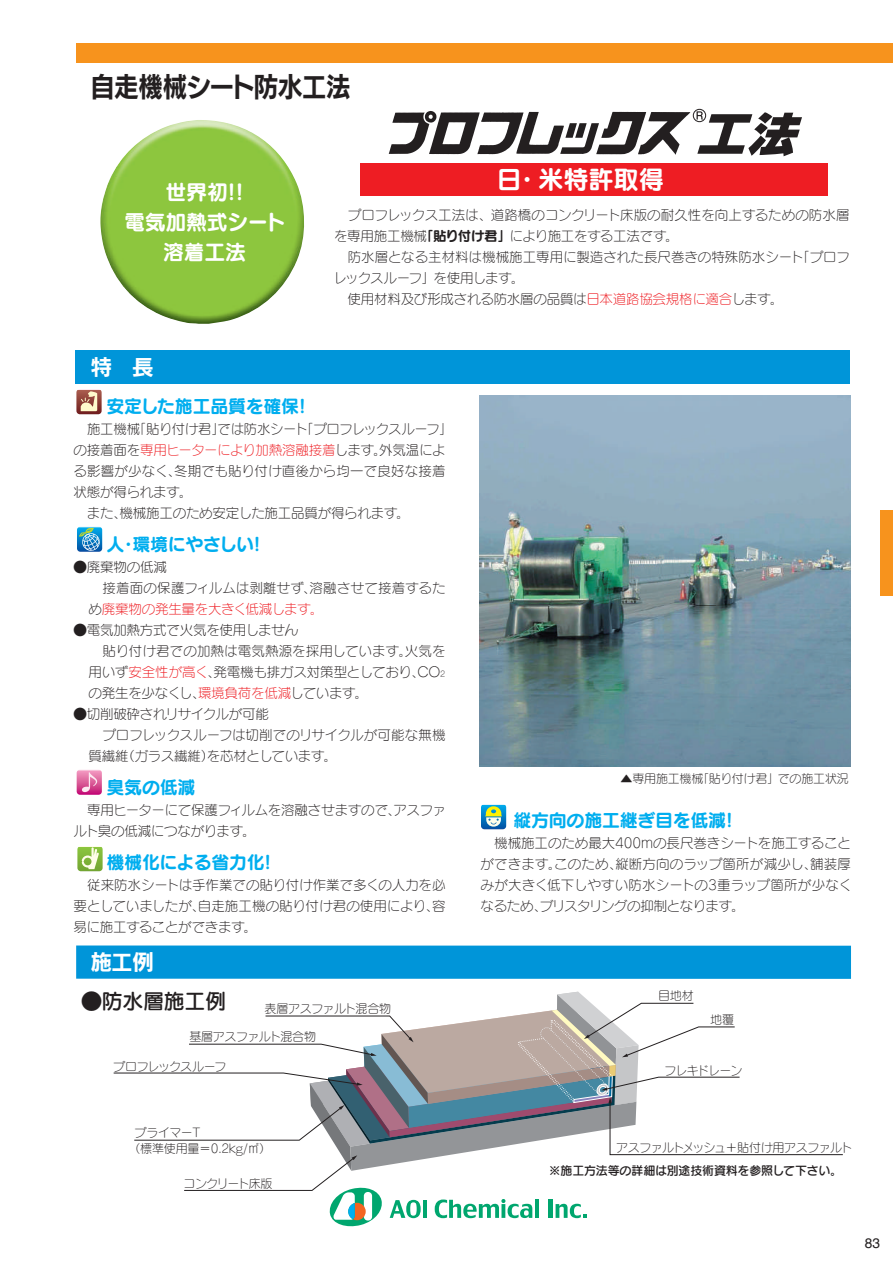
<style>
.page{position:relative;width:893px;height:1263px;background:#fff}
.page>*{position:absolute;margin:0;border:0;box-sizing:border-box;transform-origin:0 0}
.t1{font:27px "New Rodin Pro B";letter-spacing:-.015em;color:#231f20;scale:.9 1}
.t2{font:25.5px "Seurat Pro B";letter-spacing:-.015em;color:#fff}
.t3{font:21px/30px "Seurat Pro B";letter-spacing:-.015em;color:#fff;text-align:center}
.t4{font:21px "Seurat Pro DB";letter-spacing:-.015em;color:#231f20}
.t5{font:21px "New Rodin Pro B";color:#fff}
.t6{font:18px "Seurat Pro B";letter-spacing:-.015em;color:#00aeef}
.t7{font:13.8px "Helvetica";color:#231f20}
.t8{font:13.5px/21px "Seurat Pro L";letter-spacing:-.015em;color:#231f20}
.t9{font:12px/16.5px "Seurat Pro L";letter-spacing:-.03em;color:#231f20}
.t10{font:12px "Seurat Pro DB";letter-spacing:-.015em;color:#231f20}
.t11{font:12px "Seurat Pro L";letter-spacing:-.07em;color:#231f20}
.t12{font:12px "Seurat Pro L";letter-spacing:-.065em;color:#231f20}
.t13{font:12px "Seurat Pro L";letter-spacing:-.075em;color:#231f20}
.s1{font-family:"Seurat Pro B"}
.s2{color:#ee1d23}
.s3{font-size:8.1px}
.s4{font-family:"UD Marugo Small Pr 6 N L";font-size:10.5px}
</style>
<div class="page">
<div style="left:77px;top:43px;width:816px;height:20px;background:#f7931d"></div>
<img style="left:100px;top:120px;width:204px;height:204px">
<div style="left:693px;top:109px;width:13px;height:13px;border:1px solid #231f20;border-radius:50%"></div>
<svg style="left:696px;top:111px;width:106px;height:45px"></svg>
<svg style="left:389px;top:111px;width:301px;height:44px"></svg>
<div style="left:75px;top:350px;width:774px;height:33px;background:#0095d9"></div>
<div style="left:76px;top:945px;width:775px;height:34px;background:#0095d9"></div>
<div style="left:360px;top:163px;width:468px;height:32px;background:#ee1d23"></div>
<img style="left:479px;top:396px;width:371px;height:370px">
<svg style="left:77px;top:527px;width:25px;height:25px"></svg>
<svg style="left:76px;top:389px;width:26px;height:25px"></svg>
<svg style="left:77px;top:846px;width:26px;height:25px"></svg>
<svg style="left:77px;top:770px;width:25px;height:25px"></svg>
<svg style="left:481px;top:804px;width:25px;height:25px"></svg>
<svg style="left:113px;top:992px;width:730px;height:235px"></svg>
<div style="left:880px;top:510px;width:13px;height:85px;background:#f7931d"></div>
<h1 class="t1" style="left:91px;top:63px;width:290px">自走機械シート防水工法</h1>
<h3 class="t3" style="left:124px;top:176px;width:163px">世界初！！<br>電気加熱式シート溶着工法</h3>
<h2 class="t2" style="left:496px;top:162px;width:169px">日・米特許取得</h2>
<p class="t8" style="left:334px;top:204px;width:518px">　プロフレックス工法は、道路橋のコンクリート床版の耐久性を向上するための防水層を専用施工機械<span class="s1">「貼り付け君」</span>により施工をする工法です。<br>　防水層となる主材料は機械施工専用に製造された長尺巻きの特殊防水シート「プロフレックスルーフ」を使用します。<br>　使用材料及び形成される防水層の品質は<span class="s2">日本道路協会規格に適合</span>します。</p>
<h3 class="t5" style="left:91px;top:349px;width:64px">特　長</h3>
<h3 class="t6" style="left:106px;top:393px;width:206px">安定した施工品質を確保！</h3>
<p class="t8" style="left:73px;top:418px;width:381px;text-indent:14px">施工機械「貼り付け君」では防水シート「プロフレックスルーフ」の接着面を<span class="s2">専用ヒーターにより加熱溶融接着</span>します。外気温による影響が少なく、冬期でも貼り付け直後から均一で良好な接着状態が得られます。<br>　また、機械施工のため安定した施工品質が得られます。</p>
<h3 class="t6" style="left:106px;top:531px;width:161px">人・環境にやさしい！</h3>
<p class="t8" style="left:89px;top:556px;width:359px;text-indent:-15px">●廃棄物の低減<br>　接着面の保護フィルムは剥離せず、溶融させて接着するため<span class="s2">廃棄物の発生量を大きく低減します。</span></p>
<p class="t8" style="left:89px;top:619px;width:359px;text-indent:-15px">●電気加熱方式で火気を使用しません<br>　貼り付け君での加熱は電気熱源を採用しています。火気を用いず<span class="s2">安全性が高く</span>、発電機も排ガス対策型としており、CO<span class="s3">2</span>の発生を少なくし、<span class="s2">環境負荷を低減</span>しています。</p>
<p class="t8" style="left:89px;top:703px;width:359px;text-indent:-15px">●切削破砕されリサイクルが可能<br>　プロフレックスルーフは切削でのリサイクルが可能な無機質繊維（ガラス繊維）を芯材としています。</p>
<h3 class="t6" style="left:106px;top:774px;width:91px">臭気の低減</h3>
<p class="t8" style="left:74px;top:799px;width:374px">　専用ヒーターにて保護フィルムを溶融させますので、アスファルト臭の低減につながります。</p>
<h3 class="t6" style="left:107px;top:849px;width:172px">機械化による省力化！</h3>
<p class="t8" style="left:74px;top:874px;width:374px;text-align:justify">　従来防水シートは手作業での貼り付け作業で多くの人力を必要としていましたが、自走施工機の貼り付け君の使用により、容易に施工することができます。</p>
<h3 class="t5" style="left:91px;top:944px;width:64px">施工例</h3>
<h3 class="t4" style="left:81px;top:987px;width:146px">●防水層施工例</h3>
<p class="t9" style="left:265px;top:1000px;width:128px">表層アスファルト混合物</p>
<p class="t9" style="left:189px;top:1028px;width:128px">基層アスファルト混合物</p>
<p class="t11" style="left:113px;top:1058px;width:115px">プロフレックスルーフ</p>
<p class="t9" style="left:128px;top:1124px;width:144px;text-indent:6px">プライマーT<br>（標準使用量＝0.2ｋ<span class="s4">ｇ</span>/㎡）</p>
<p class="t12" style="left:183px;top:1176px;width:91px">コンクリート床版</p>
<p class="t9" style="left:621px;top:770px;width:230px">▲専用施工機械「貼り付け君」での施工状況</p>
<h3 class="t6" style="left:513px;top:808px;width:226px">縦方向の施工継ぎ目を低減！</h3>
<p class="t8" style="left:481px;top:832px;width:373px;text-align:justify">　機械施工のため最大400mの長尺巻きシートを施工することができます。このため、縦断方向のラップ箇所が減少し、舗装厚みが大きく低下しやすい防水シートの3重ラップ箇所が少なくなるため、ブリスタリングの抑制となります。</p>
<p class="t9" style="left:658px;top:987px;width:37px">目地材</p>
<p class="t9" style="left:710px;top:1011px;width:25px">地覆</p>
<p class="t13" style="left:664px;top:1062px;width:79px">フレキドレーン</p>
<p class="t9" style="left:616px;top:1139px;width:237px">アスファルトメッシュ＋貼付け用アスファルト</p>
<p class="t10" style="left:549px;top:1162px;width:295px">※施工方法等の詳細は別途技術資料を参照して下さい。</p>
<p class="t7" style="left:865px;top:1233px;width:17px">83</p>
</div>
